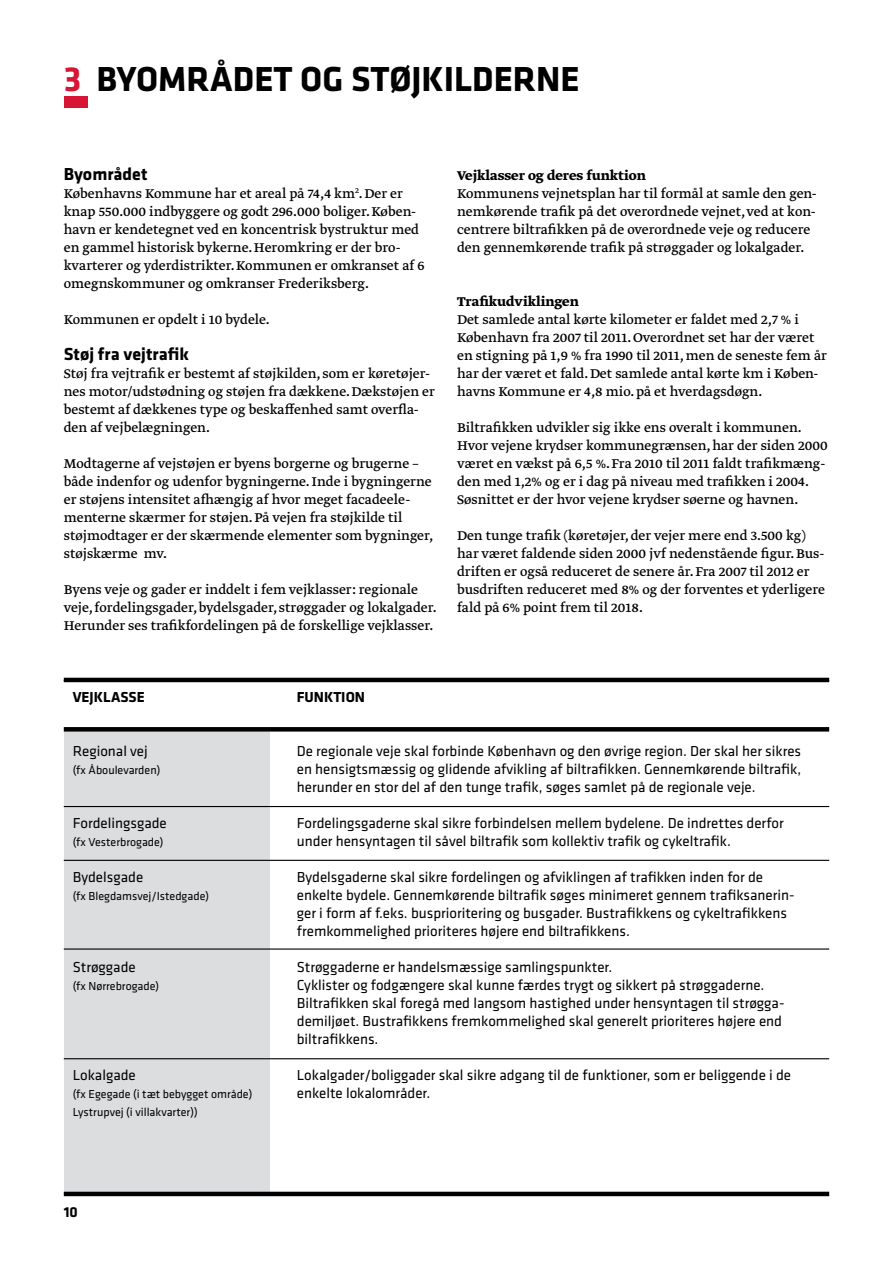
<style>
.page{position:relative;width:893px;height:1263px;background:#fff}
.page>*{position:absolute;margin:0;border:0;box-sizing:border-box;transform-origin:0 0}
.t1{font:700 36px "Klavika";color:#000}
.t2{font:700 18px "Klavika";color:#000}
.t3{font:15px/18px "Greta Text";color:#000}
.t4{font:15px/18px "Klavika";color:#000}
.t5{font:700 15px "Greta Text";color:#000}
.t6{font:700 15px "Klavika";color:#000}
.t7{font:12px/18px "Klavika";color:#000}
.s1{color:#d71534}
</style>
<div class="page">
<div style="left:65px;top:730px;width:205px;height:465px;background:#dcddde"></div>
<hr style="left:64px;top:860px;width:765px;height:1px;background:#000">
<hr style="left:64px;top:948px;width:765px;height:2px;background:#000">
<hr style="left:64px;top:1058px;width:765px;height:1px;background:#000">
<hr style="left:64px;top:806px;width:765px;height:1px;background:#000">
<svg style="left:64px;top:727px;width:765px;height:4px;background:#040404"></svg>
<hr style="left:64px;top:678px;width:765px;height:4px;background:#000">
<hr style="left:64px;top:1192px;width:765px;height:4px;background:#000">
<div style="left:64px;top:96px;width:24px;height:12px;background:#d71534"></div>
<h1 class="t1" style="left:64px;top:59px;width:517px"><span class="s1">3</span> BYOMRÅDET OG STØJKILDERNE</h1>
<p class="t2" style="left:64px;top:164px;width:85px">BYOMRÅDET</p>
<p class="t3" style="left:64px;top:185px;width:362px">Københavns Kommune har et areal på 74,4 km<sup>2</sup>. Der er knap 550.000 indbyggere og godt 296.000 boliger. Køben&shy;havn er kendetegnet ved en koncentrisk bystruktur med en gammel historisk bykerne. Heromkring er der bro&shy;kvarterer og yderdistrikter. Kommunen er omkranset af 6 omegnskommuner og omkranser Frederiksberg.</p>
<p class="t3" style="left:64px;top:311px;width:207px">Kommunen er opdelt i 10 bydele.</p>
<p class="t2" style="left:64px;top:344px;width:127px">STØJ FRA VEJTRAFIK</p>
<p class="t3" style="left:64px;top:365px;width:373px">Støj fra vejtrafik er bestemt af støjkilden, som er køretøjer&shy;nes motor/udstødning og støjen fra dækkene. Dækstøjen er bestemt af dækkenes type og beskaffenhed samt overfla&shy;den af vejbelægningen.</p>
<p class="t3" style="left:64px;top:455px;width:371px">Modtagerne af vejstøjen er byens borgerne og brugerne – både indenfor og udenfor bygningerne. Inde i bygningerne er støjens intensitet afhængig af hvor meget facadeele&shy;menterne skærmer for støjen. På vejen fra støjkilde til støjmodtager er der skærmende elementer som bygninger, støjskærme mv.</p>
<p class="t3" style="left:64px;top:581px;width:374px">Byens veje og gader er inddelt i fem vejklasser: regionale veje, fordelingsgader, bydelsgader, strøggader og lokalgader.<br>Herunder ses trafikfordelingen på de forskellige vejklasser.</p>
<p class="t5" style="left:457px;top:169px;width:190px">Vejklasser og deres funktion</p>
<p class="t3" style="left:457px;top:185px;width:361px">Kommunens vejnetsplan har til formål at samle den gen&shy;nemkørende trafik på det overordnede vejnet, ved at kon&shy;centrere biltrafikken på de overordnede veje og reducere den gennemkørende trafik på strøggader og lokalgader.</p>
<p class="t5" style="left:457px;top:295px;width:123px">Trafikudviklingen</p>
<p class="t3" style="left:457px;top:311px;width:371px">Det samlede antal kørte kilometer er faldet med 2,7 % i København fra 2007 til 2011. Overordnet set har der været en stigning på 1,9 % fra 1990 til 2011, men de seneste fem år har der været et fald. Det samlede antal kørte km i Køben&shy;havns Kommune er 4,8 mio. på et hverdagsdøgn.</p>
<p class="t3" style="left:457px;top:419px;width:372px">Biltrafikken udvikler sig ikke ens overalt i kommunen.<br>Hvor vejene krydser kommunegrænsen, har der siden 2000 været en vækst på 6,5 %. Fra 2010 til 2011 faldt trafikmæng&shy;den med 1,2% og er i dag på niveau med trafikken i 2004.<br>Søsnittet er der hvor vejene krydser søerne og havnen.</p>
<p class="t3" style="left:457px;top:527px;width:369px">Den tunge trafik (køretøjer, der vejer mere end 3.500 kg) har været faldende siden 2000 jvf nedenstående figur. Bus&shy;driften er også reduceret de senere år. Fra 2007 til 2012 er busdriften reduceret med 8% og der forventes et yderligere fald på 6% point frem til 2018.</p>
<p class="t6" style="left:73px;top:689px;width:73px">VEJKLASSE</p>
<p class="t6" style="left:297px;top:689px;width:70px">FUNKTION</p>
<p class="t4" style="left:73px;top:742px;width:76px">Regional vej</p>
<p class="t7" style="left:73px;top:761px;width:89px">(fx Åboulevarden)</p>
<p class="t4" style="left:73px;top:814px;width:96px">Fordelingsgade</p>
<p class="t7" style="left:73px;top:833px;width:92px">(fx Vesterbrogade)</p>
<p class="t4" style="left:73px;top:868px;width:72px">Bydelsgade</p>
<p class="t7" style="left:73px;top:887px;width:138px">(fx Blegdamsvej/Istedgade)</p>
<p class="t4" style="left:73px;top:958px;width:64px">Strøggade</p>
<p class="t7" style="left:73px;top:977px;width:88px">(fx Nørrebrogade)</p>
<p class="t4" style="left:73px;top:1066px;width:65px">Lokalgade</p>
<p class="t7" style="left:73px;top:1085px;width:181px">(fx Egegade (i tæt bebygget område)<br>Lystrupvej (i villakvarter))</p>
<p class="t6" style="left:64px;top:1204px;width:16px">10</p>
<p class="t4" style="left:297px;top:742px;width:506px;text-align:justify">De regionale veje skal forbinde København og den øvrige region. Der skal her sikres en hensigtsmæssig og glidende afvikling af biltrafikken. Gennemkørende biltrafik, herunder en stor del af den tunge trafik, søges samlet på de regionale veje.</p>
<p class="t4" style="left:297px;top:814px;width:488px">Fordelingsgaderne skal sikre forbindelsen mellem bydelene. De indrettes derfor under hensyntagen til såvel biltrafik som kollektiv trafik og cykeltrafik.</p>
<p class="t4" style="left:297px;top:868px;width:499px">Bydelsgaderne skal sikre fordelingen og afviklingen af trafikken inden for de enkelte bydele. Gennemkørende biltrafik søges minimeret gennem trafiksanerin&shy;ger i form af f.eks. busprioritering og busgader. Bustrafikkens og cykeltrafikkens fremkommelighed prioriteres højere end biltrafikkens.</p>
<p class="t4" style="left:297px;top:958px;width:489px">Strøggaderne er handelsmæssige samlingspunkter.<br>Cyklister og fodgængere skal kunne færdes trygt og sikkert på strøggaderne.<br>Biltrafikken skal foregå med langsom hastighed under hensyntagen til strøgga&shy;demiljøet. Bustrafikkens fremkommelighed skal generelt prioriteres højere end biltrafikkens.</p>
<p class="t4" style="left:297px;top:1066px;width:496px">Lokalgader/boliggader skal sikre adgang til de funktioner, som er beliggende i de enkelte lokalområder.</p>
</div>
